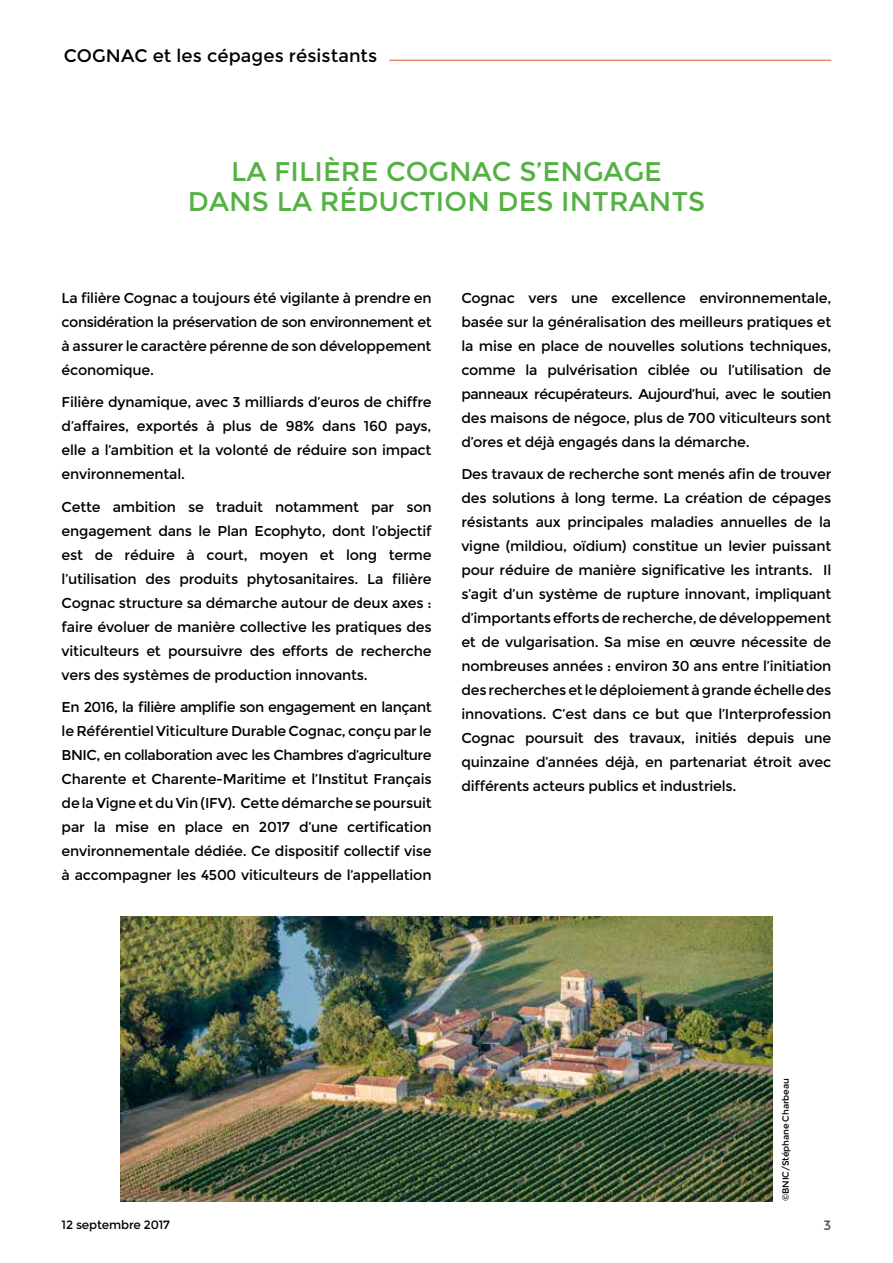
<style>
.page{position:relative;width:893px;height:1263px;background:#fff}
.page>*{position:absolute;margin:0;border:0;box-sizing:border-box;transform-origin:0 0}
.t1{font:27px/30px "Montserrat";letter-spacing:.005em;color:#56b145;text-align:center}
.t2{font:18px "Montserrat";letter-spacing:.005em;color:#000}
.t3{font:14.25px/24px "Montserrat";letter-spacing:-.015em;color:#000;text-align:justify}
.t4{font:13.5px "Montserrat";color:#565655}
.t5{font:12px "Montserrat";letter-spacing:-.015em;color:#000}
.t6{font:9px "Montserrat";letter-spacing:-.015em;color:#000}
</style>
<div class="page">
<hr style="left:389px;top:60px;width:442px;height:1px;background:#db6126">
<img style="left:120px;top:916px;width:653px;height:285px">
<p class="t2" style="left:64px;top:45px;width:315px">COGNAC et les cépages résistants</p>
<h1 class="t1" style="left:188px;top:157px;width:519px">LA FILIÈRE COGNAC S’ENGAGE<br>DANS LA RÉDUCTION DES INTRANTS</h1>
<p class="t3" style="left:62px;top:286px;width:371px">La filière Cognac a toujours été vigilante à prendre en considération la préservation de son environnement et à assurer le caractère pérenne de son développement économique.</p>
<p class="t3" style="left:62px;top:390px;width:371px">Filière dynamique, avec 3 milliards d’euros de chiffre d’affaires, exportés à plus de 98% dans 160 pays, elle a l’ambition et la volonté de réduire son impact environnemental.</p>
<p class="t3" style="left:62px;top:495px;width:371px">Cette ambition se traduit notamment par son engagement dans le Plan Ecophyto, dont l’objectif est de réduire à court, moyen et long terme l’utilisation des produits phytosanitaires. La filière Cognac structure sa démarche autour de deux axes : faire évoluer de manière collective les pratiques des viticulteurs et poursuivre des efforts de recherche vers des systèmes de production innovants.</p>
<p class="t3" style="left:62px;top:695px;width:371px">En 2016, la filière amplifie son engagement en lançant le Référentiel Viticulture Durable Cognac, conçu par le BNIC, en collaboration avec les Chambres d’agriculture Charente et Charente-Maritime et l’Institut Français de la Vigne et du Vin (IFV). Cette démarche se poursuit par la mise en place en 2017 d’une certification environnementale dédiée. Ce dispositif collectif vise à accompagner les 4500 viticulteurs de l’appellation</p>
<p class="t3" style="left:461px;top:286px;width:371px">Cognac vers une excellence environnementale, basée sur la généralisation des meilleurs pratiques et la mise en place de nouvelles solutions techniques, comme la pulvérisation ciblée ou l’utilisation de panneaux récupérateurs. Aujourd’hui, avec le soutien des maisons de négoce, plus de 700 viticulteurs sont d’ores et déjà engagés dans la démarche.</p>
<p class="t3" style="left:461px;top:462px;width:371px">Des travaux de recherche sont menés afin de trouver des solutions à long terme. La création de cépages résistants aux principales maladies annuelles de la vigne (mildiou, oïdium) constitue un levier puissant pour réduire de manière significative les intrants. Il s’agit d’un système de rupture innovant, impliquant d’importants efforts de recherche, de développement et de vulgarisation. Sa mise en œuvre nécessite de nombreuses années : environ 30 ans entre l’initiation des recherches et le déploiement à grande échelle des innovations. C’est dans ce but que l’Interprofession Cognac poursuit des travaux, initiés depuis une quinzaine d’années déjà, en partenariat étroit avec différents acteurs publics et industriels.</p>
<p class="t6" style="left:780px;top:1201px;width:124px;rotate:-90deg">©BNIC/Stéphane Charbeau</p>
<p class="t5" style="left:62px;top:1218px;width:110px">12 septembre 2017</p>
<p class="t4" style="left:823px;top:1218px;width:9px">3</p>
</div>
